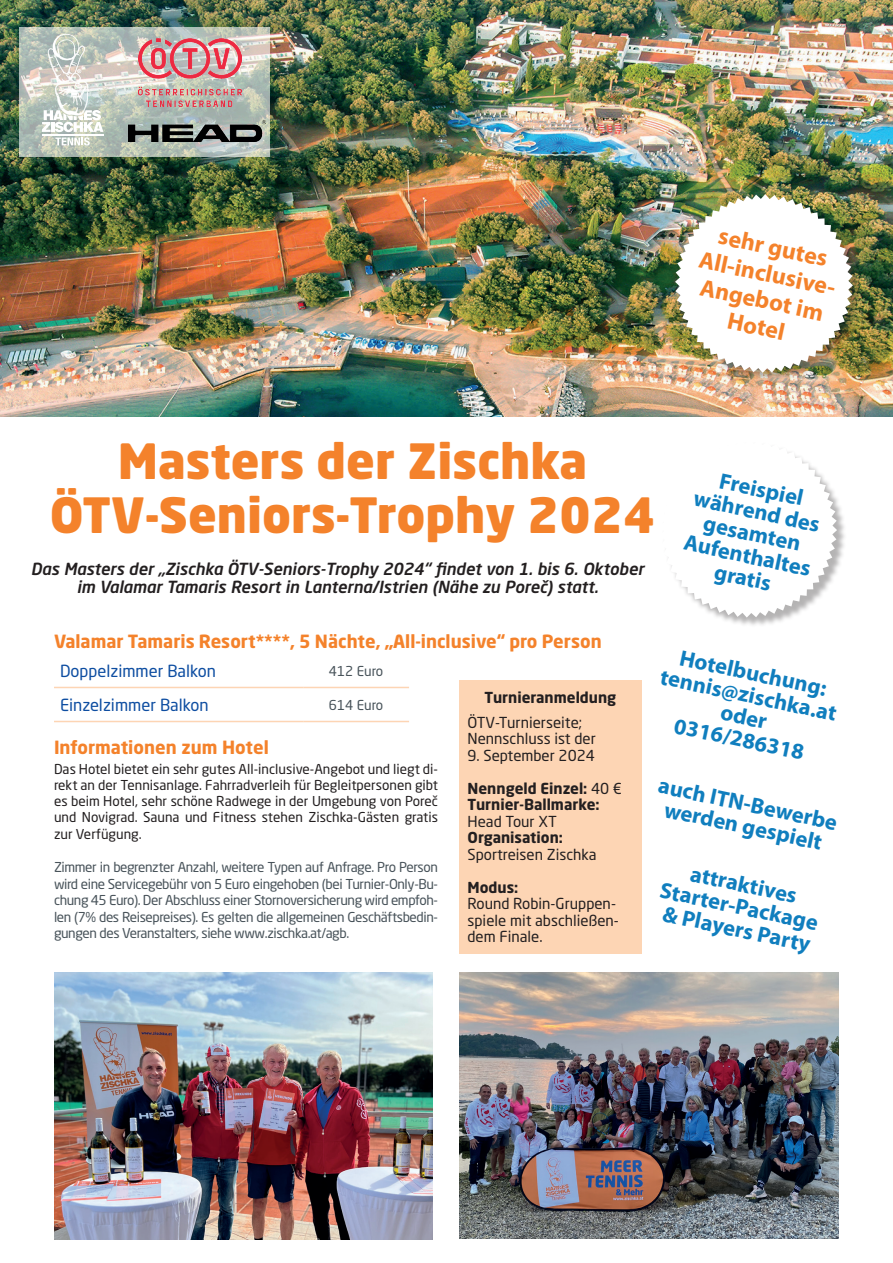
<style>
.page{position:relative;width:893px;height:1263px;background:#fff}
.page>*{position:absolute;margin:0;border:0;box-sizing:border-box;transform-origin:0 0}
.t1{font:900 48px/54px "Neo Sans W1 G";color:#f4822b;text-align:center}
.t2{font:700 24px/27px "Myriad Pro";color:#f4822b;text-align:center}
.t3{font:700 22.5px/22.5px "Myriad Pro";color:#107ebe;text-align:center}
.t4{font:700 18px "Neo Sans W1 G";color:#f4822b}
.t5{font:italic 500 16.5px/18px "Neo Sans W1 G";color:#231f20;text-align:center}
.t6{font:16.5px "Neo Sans W1 G";color:#0d4da1}
.t7{font:15px/16.5px "Neo Sans W1 G";color:#231f20}
.t8{font:700 15px/16.5px "Neo Sans W1 G";color:#231f20}
.t9{font:13.5px/16.5px "Neo Sans W1 G";letter-spacing:-.03em;color:#48535a;text-align:justify}
.t10{font:13.5px/16.2px "Neo Sans W1 G";color:#231f20;text-align:justify}
.s1{font-weight:400}
</style>
<div class="page">
<img style="left:0;top:0;width:893px;height:417px">
<hr style="left:54px;top:687px;width:249px;height:1px;background:#fdd5b4">
<hr style="left:303px;top:687px;width:106px;height:1px;background:#fdd5b4">
<hr style="left:54px;top:721px;width:249px;height:1px;background:#fdd5b4">
<hr style="left:303px;top:721px;width:106px;height:1px;background:#fdd5b4">
<img style="left:54px;top:972px;width:378px;height:267px">
<img style="left:459px;top:972px;width:380px;height:266px">
<div style="left:459px;top:680px;width:183px;height:273px;background:#fdd5b4"></div>
<div style="left:661px;top:441px;width:186px;height:186px;background:#231f20;opacity:.34"></div>
<svg style="left:661px;top:441px;width:176px;height:177px"></svg>
<svg style="left:19px;top:27px;width:251px;height:129px;background:#bbc3ba"></svg>
<img style="left:128px;top:120px;width:137px;height:21px">
<img style="left:138px;top:38px;width:104px;height:69px">
<svg style="left:42px;top:34px;width:61px;height:112px"></svg>
<div style="left:677px;top:196px;width:186px;height:187px;background:#231f20;opacity:.34"></div>
<img style="left:675px;top:194px;width:178px;height:179px">
<h2 class="t2" style="left:708px;top:219px;width:145px;rotate:12deg">sehr gutes<br>All-inclusive-<br>Angebot im<br>Hotel</h2>
<h1 class="t1" style="left:50px;top:434px;width:607px">Masters der Zischka<br>ÖTV-Seniors-Trophy 2024</h1>
<p class="t5" style="left:31px;top:559px;width:615px">Das Masters der „Zischka ÖTV-Seniors-Trophy 2024“ findet von 1. bis 6. Oktober im Valamar Tamaris Resort in Lanterna/Istrien (Nähe zu Poreč) statt.</p>
<h3 class="t3" style="left:701px;top:464px;width:131px;rotate:12deg">Freispiel während des gesamten<br>Aufenthaltes gratis</h3>
<h3 class="t4" style="left:54px;top:630px;width:549px">Valamar Tamaris Resort****, 5 Nächte, „All-inclusive“ pro Person</h3>
<p class="t6" style="left:60px;top:661px;width:158px">Doppelzimmer Balkon</p>
<p class="t9" style="left:329px;top:662px;width:56px">412 Euro</p>
<p class="t6" style="left:60px;top:695px;width:150px">Einzelzimmer Balkon</p>
<p class="t9" style="left:329px;top:696px;width:56px">614 Euro</p>
<p class="t8" style="left:485px;top:689px;width:133px">Turnieranmeldung</p>
<p class="t7" style="left:467px;top:713px;width:130px">ÖTV-Turnierseite;<br>Nennschluss ist der</p>
<p class="t7" style="left:467px;top:746px;width:129px">9. September 2024</p>
<p class="t8" style="left:467px;top:779px;width:156px">Nenngeld Einzel: <span class="s1">40 €<br></span>Turnier-Ballmarke:</p>
<p class="t7" style="left:467px;top:812px;width:91px">Head Tour XT</p>
<p class="t8" style="left:467px;top:829px;width:97px">Organisation:</p>
<p class="t7" style="left:467px;top:845px;width:131px">Sportreisen Zischka</p>
<p class="t8" style="left:467px;top:878px;width:52px">Modus:</p>
<p class="t7" style="left:467px;top:895px;width:153px">Round Robin-Gruppen&shy;spiele mit abschließen&shy;dem Finale.</p>
<h3 class="t4" style="left:54px;top:736px;width:216px">Informationen zum Hotel</h3>
<p class="t10" style="left:54px;top:760px;width:385px">Das Hotel bietet ein sehr gutes All-inclusive-Angebot und liegt di&shy;rekt an der Tennisanlage. Fahrradverleih für Begleitpersonen gibt es beim Hotel, sehr schöne Radwege in der Umgebung von Poreč und Novigrad. Sauna und Fitness stehen Zischka-Gästen gratis zur Verfügung.</p>
<p class="t9" style="left:54px;top:859px;width:385px">Zimmer in begrenzter Anzahl, weitere Typen auf Anfrage. Pro Person wird eine Servicegebühr von 5 Euro eingehoben (bei Turnier-Only-Bu&shy;chung 45 Euro). Der Abschluss einer Stornoversicherung wird empfoh&shy;len (7% des Reisepreises). Es gelten die allgemeinen Geschäftsbedin&shy;gungen des Veranstalters, siehe www.zischka.at/agb.</p>
<h3 class="t3" style="left:668px;top:642px;width:181px;rotate:12deg">Hotelbuchung: tennis@zischka.at oder<br>0316/286318</h3>
<h3 class="t3" style="left:661px;top:773px;width:184px;rotate:12deg">auch ITN-Bewerbe werden gespielt</h3>
<h3 class="t3" style="left:668px;top:856px;width:162px;rotate:12deg">attraktives<br>Starter-Package &amp; Players Party</h3>
</div>
